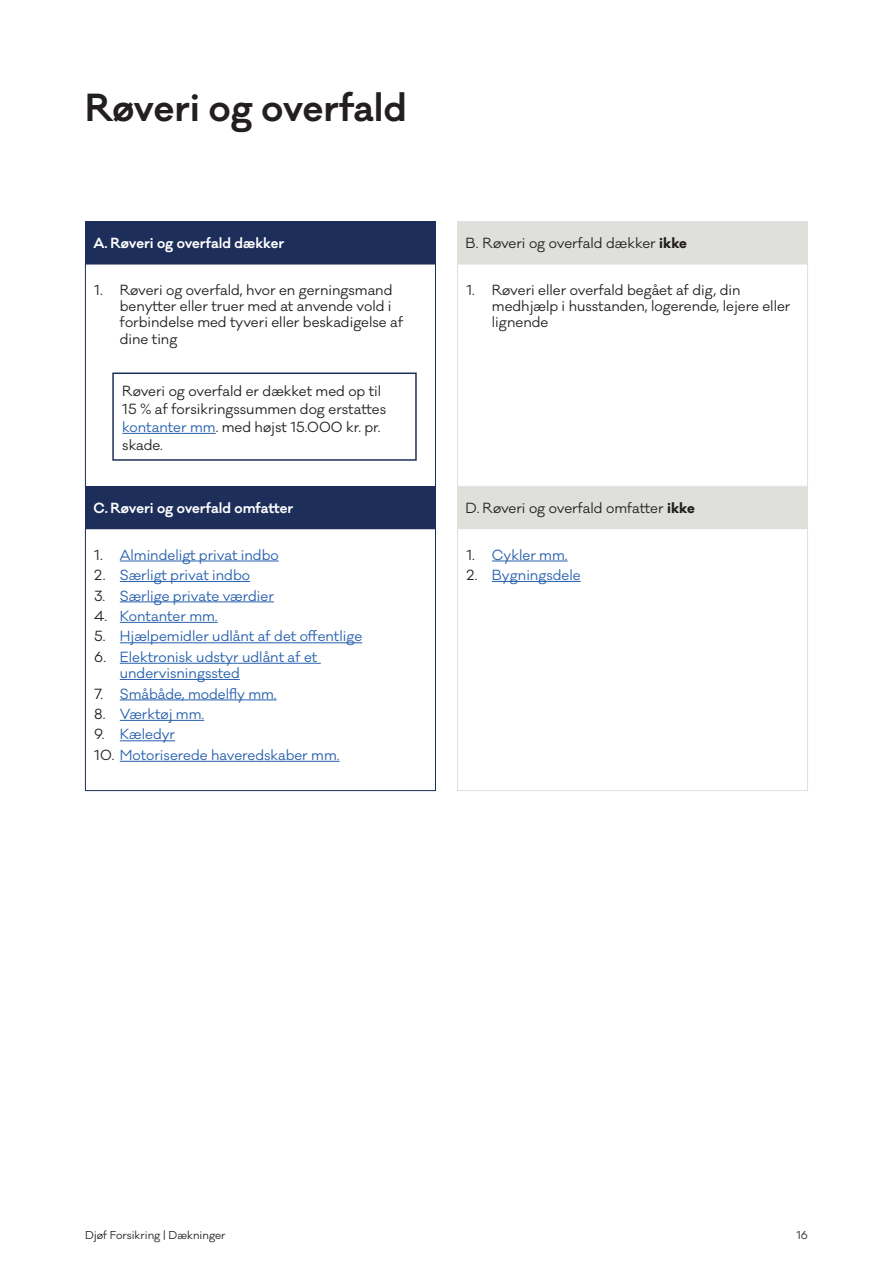
<style>
.page{position:relative;width:893px;height:1263px;background:#fff}
.page>*{position:absolute;margin:0;border:0;box-sizing:border-box;transform-origin:0 0}
.H3_Afsnitsoverskrift{font:600 36px "Galano Classic";color:#231f20}
.Brødtekst{font:13.5px/16.2px "Galano Classic";color:#231f20}
.t1{font:13.5px/16.2px "Galano Classic";color:#255fad}
.Overskrift_Skema{font:13.5px "Galano Classic";color:#231f20}
.Overskrift_Skema_HVID{font:600 13.5px "Galano Classic";color:#fff}
.t2{font:10.5px "Galano Classic";color:#231f20}
.s1{font-weight:700}
.s2{color:#255fad}
.s3{color:#231f20}
</style>
<div class="page">
<div style="left:457px;top:486px;width:351px;height:42px;background:#dfe0dc"></div>
<div style="left:85px;top:486px;width:351px;height:42px;background:#1d2e5b"></div>
<div style="left:457px;top:221px;width:351px;height:43px;background:#dfe0dc"></div>
<div style="left:85px;top:221px;width:351px;height:43px;background:#1d2e5b"></div>
<hr style="left:492px;top:561px;width:76px;height:1px;background:#255fad">
<hr style="left:492px;top:581px;width:89px;height:1px;background:#255fad">
<div style="left:457px;top:528px;width:351px;height:263px;border:1px solid #dfe0dc"></div>
<hr style="left:120px;top:561px;width:159px;height:1px;background:#255fad">
<hr style="left:120px;top:581px;width:130px;height:1px;background:#255fad">
<hr style="left:120px;top:601px;width:154px;height:1px;background:#255fad">
<hr style="left:120px;top:622px;width:98px;height:1px;background:#255fad">
<hr style="left:120px;top:642px;width:242px;height:1px;background:#255fad">
<hr style="left:120px;top:663px;width:201px;height:1px;background:#255fad">
<hr style="left:120px;top:679px;width:120px;height:1px;background:#255fad">
<hr style="left:120px;top:699px;width:157px;height:1px;background:#255fad">
<hr style="left:120px;top:720px;width:84px;height:1px;background:#255fad">
<hr style="left:120px;top:740px;width:55px;height:1px;background:#255fad">
<hr style="left:120px;top:761px;width:220px;height:1px;background:#255fad">
<div style="left:85px;top:528px;width:351px;height:263px;border:1px solid #1d2e5b"></div>
<div style="left:457px;top:264px;width:351px;height:223px;border:1px solid #dfe0dc"></div>
<div style="left:85px;top:264px;width:351px;height:223px;border:1px solid #1d2e5b"></div>
<hr style="left:122px;top:433px;width:94px;height:1px;background:#255fad">
<div style="left:112px;top:372px;width:305px;height:89px;border:2px solid #1d2e5b"></div>
<p class="H3_Afsnitsoverskrift" style="left:85px;top:84px;width:323px">Røveri og overfald</p>
<p class="Overskrift_Skema_HVID" style="left:94px;top:234px;width:192px">A. Røveri og overfald dækker</p>
<p class="Overskrift_Skema" style="left:466px;top:234px;width:223px">B. Røveri og overfald dækker <span class="s1">ikke</span></p>
<p class="Brødtekst" style="left:120px;top:282px;width:285px;text-indent:-26px">1. Røveri og overfald, hvor en gerningsmand benytter eller truer med at anvende vold i forbindelse med tyveri eller beskadigelse af dine ting</p>
<p class="Brødtekst" style="left:122px;top:382px;width:265px;line-height:18px">Røveri og overfald er dækket med op til<br>15 % af forsikringssummen dog erstattes <span class="s2">kontanter mm</span>. med højst 15.000 kr. pr. skade.</p>
<p class="Brødtekst" style="left:492px;top:282px;width:300px;text-indent:-26px">1. Røveri eller overfald begået af dig, din medhjælp i husstanden, logerende, lejere eller lignende</p>
<p class="Overskrift_Skema_HVID" style="left:94px;top:499px;width:201px">C. Røveri og overfald omfatter</p>
<p class="Overskrift_Skema" style="left:466px;top:499px;width:231px">D. Røveri og overfald omfatter <span class="s1">ikke</span></p>
<p class="t1" style="left:94px;top:547px;width:186px"><span class="s3">1.</span> Almindeligt privat indbo</p>
<p class="t1" style="left:94px;top:567px;width:157px"><span class="s3">2.</span> Særligt privat indbo</p>
<p class="t1" style="left:94px;top:588px;width:181px"><span class="s3">3.</span> Særlige private værdier</p>
<p class="t1" style="left:94px;top:608px;width:125px"><span class="s3">4.</span> Kontanter mm.</p>
<p class="t1" style="left:94px;top:628px;width:269px"><span class="s3">5.</span> Hjælpemidler udlånt af det offentlige</p>
<p class="t1" style="left:120px;top:649px;width:199px;text-indent:-26px"><span class="s3">6.</span> Elektronisk udstyr udlånt af et undervisningssted</p>
<p class="t1" style="left:94px;top:686px;width:184px"><span class="s3">7.</span> Småbåde, modelfly mm.</p>
<p class="t1" style="left:94px;top:706px;width:111px"><span class="s3">8.</span> Værktøj mm.</p>
<p class="t1" style="left:94px;top:727px;width:82px"><span class="s3">9.</span> Kæledyr</p>
<p class="t1" style="left:94px;top:747px;width:247px"><span class="s3">10.</span> Motoriserede haveredskaber mm.</p>
<p class="t1" style="left:466px;top:547px;width:103px"><span class="s3">1.</span> Cykler mm.</p>
<p class="t1" style="left:466px;top:567px;width:116px"><span class="s3">2.</span> Bygningsdele</p>
<p class="t2" style="left:85px;top:1229px;width:142px">Djøf Forsikring | Dækninger</p>
<p class="t2" style="left:796px;top:1229px;width:13px">16</p>
</div>
